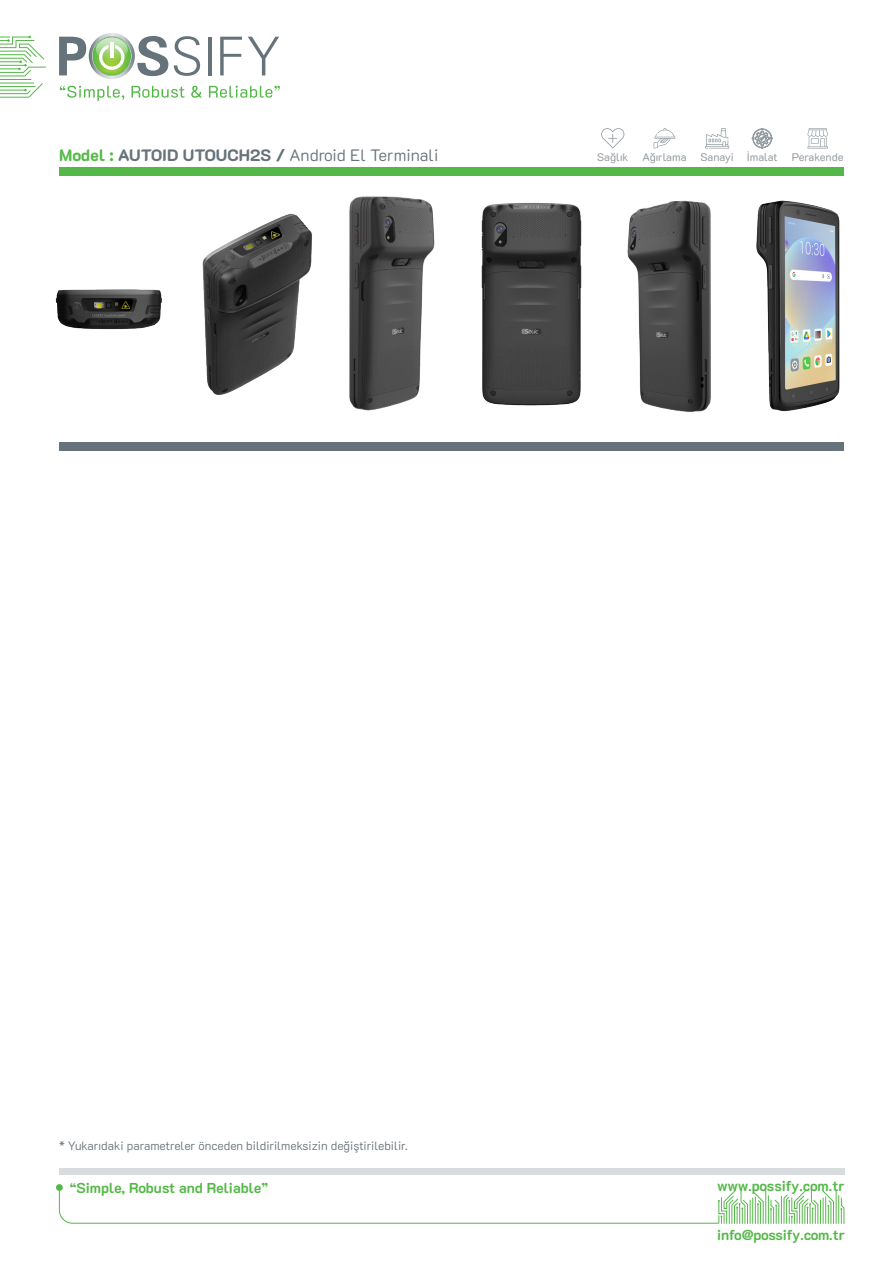
<style>
.page{position:relative;width:893px;height:1263px;background:#fff}
.page>*{position:absolute;margin:0;border:0;box-sizing:border-box;transform-origin:0 0}
.t1{font:300 16.5px "K2 D";color:#67737a}
.t2{font:700 14.4px "K2 D";letter-spacing:-.01em;color:#54b848}
.t3{font:300 12px "K2 D";color:#67737a}
.t4{font:11.1px "K2 D";color:#67737a}
.s1{font-weight:800;color:#54b948}
.s2{font-weight:800}
</style>
<div class="page">
<svg style="left:60px;top:86px;width:64px;height:15px"></svg>
<svg style="left:131px;top:86px;width:54px;height:12px"></svg>
<svg style="left:191px;top:86px;width:11px;height:12px"></svg>
<svg style="left:209px;top:86px;width:71px;height:12px"></svg>
<svg style="left:59px;top:33px;width:109px;height:46px"></svg>
<svg style="left:174px;top:36px;width:26px;height:40px"></svg>
<hr style="left:209px;top:37px;width:3px;height:38px;background:#67737a">
<svg style="left:220px;top:37px;width:22px;height:38px"></svg>
<svg style="left:248px;top:37px;width:31px;height:38px"></svg>
<div style="left:59px;top:167px;width:784px;height:9px;background:#54b848"></div>
<hr style="left:0;top:79px;width:31px;height:1px;background:#54b848">
<svg style="left:0;top:83px;width:43px;height:15px"></svg>
<svg style="left:0;top:36px;width:46px;height:41px"></svg>
<svg style="left:59px;top:1189px;width:785px;height:35px"></svg>
<div style="left:56px;top:1184px;width:7px;height:7px;background:#54b849;border-radius:50%"></div>
<div style="left:59px;top:1168px;width:785px;height:6px;background:#d9dcde"></div>
<svg style="left:601px;top:128px;width:24px;height:21px"></svg>
<svg style="left:654px;top:128px;width:21px;height:21px"></svg>
<svg style="left:705px;top:128px;width:24px;height:21px"></svg>
<svg style="left:752px;top:128px;width:20px;height:21px"></svg>
<svg style="left:807px;top:128px;width:21px;height:21px"></svg>
<img style="left:202px;top:213px;width:110px;height:182px">
<img style="left:55px;top:289px;width:107px;height:41px">
<img style="left:481px;top:202px;width:101px;height:204px">
<img style="left:627px;top:200px;width:79px;height:212px">
<img style="left:706px;top:200px;width:134px;height:211px">
<div style="left:59px;top:443px;width:784px;height:8px;background:#67737a"></div>
<img style="left:349px;top:196px;width:86px;height:215px">
<p class="t1" style="left:59px;top:145px;width:381px"><span class="s1">Model :</span> <span class="s2">AUTOID UTOUCH2S /</span> Android El Terminali</p>
<p class="t4" style="left:597px;top:150px;width:33px">Sağlık</p>
<p class="t4" style="left:643px;top:150px;width:45px">Ağırlama</p>
<p class="t4" style="left:700px;top:150px;width:79px">Sanayi İmalat</p>
<p class="t4" style="left:792px;top:150px;width:53px">Perakende</p>
<p class="t3" style="left:59px;top:1138px;width:350px">* Yukarıdaki parametreler önceden bildirilmeksizin değiştirilebilir.</p>
<p class="t2" style="left:70px;top:1179px;width:200px">“Simple, Robust and Reliable”</p>
<p class="t2" style="left:717px;top:1178px;width:129px">www.possify.com.tr</p>
<p class="t2" style="left:717px;top:1226px;width:129px">info@possify.com.tr</p>
</div>
